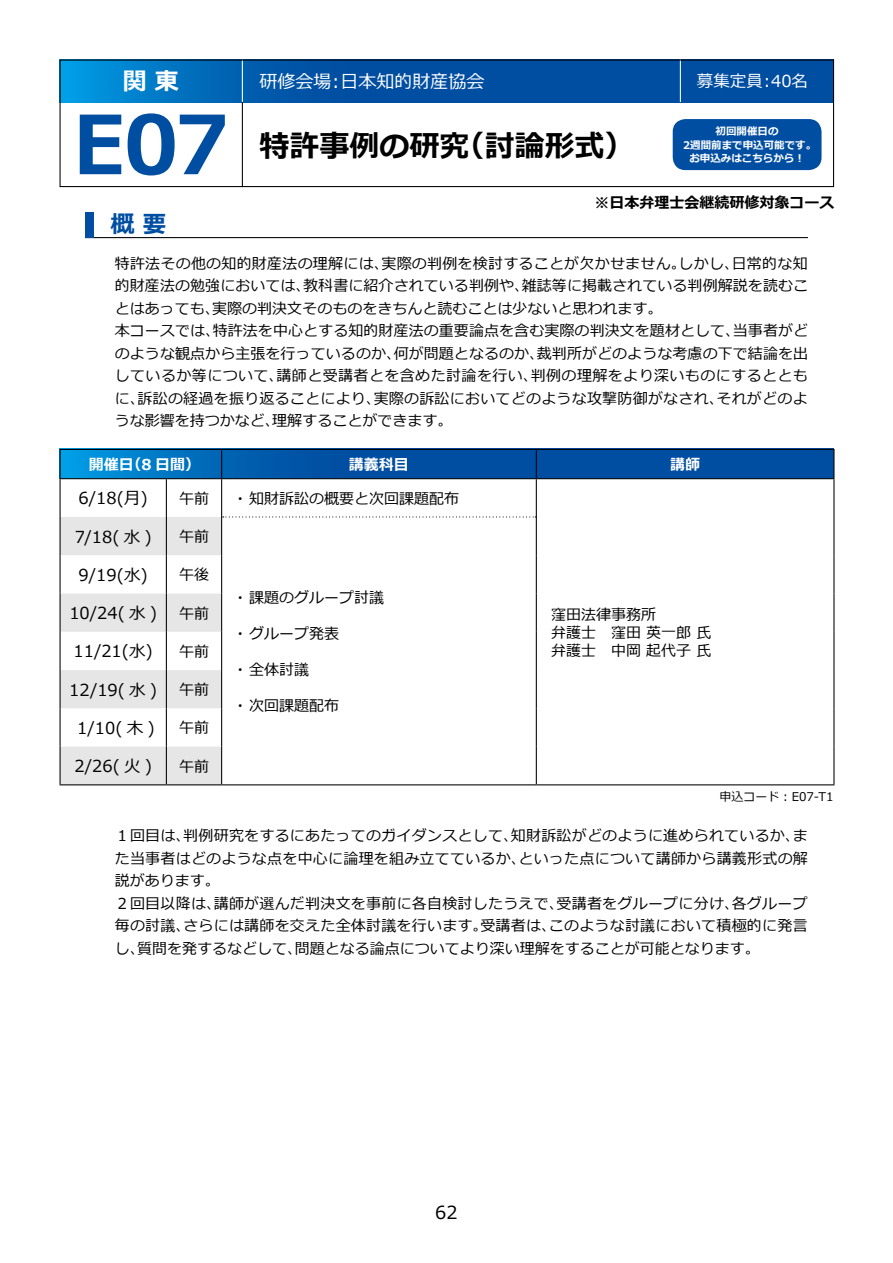
<style>
.page{position:relative;width:893px;height:1263px;background:#fff}
.page>*{position:absolute;margin:0;border:0;box-sizing:border-box;transform-origin:0 0}
.t1{font:700 81px "Meiryo";color:#004ea2}
.t2{font:700 30px "Meiryo";color:#000}
.t3{font:700 24px "Meiryo";color:#fff}
.t4{font:700 24px "Meiryo";color:#004ea2}
.t5{font:18px "Meiryo";color:#fff}
.t6{font:18px "Meiryo";color:#000}
.t7{font:16.5px "Meiryo";color:#000}
.t8{font:16.5px "Meiryo";color:#fff}
.t9{font:15px/22.5px "Meiryo";letter-spacing:.015em;color:#000}
.t10{font:700 15px "Meiryo";color:#000}
.t11{font:700 15px "Meiryo";color:#fff}
.t12{font:12px "Meiryo";color:#000}
.t13{font:700 10.5px/13.5px "Meiryo";color:#fff;text-align:center}
</style>
<div class="page">
<svg style="left:62px;top:62px;width:770px;height:40px;background:#005aab"></svg>
<hr style="left:242px;top:60px;width:1px;height:42px;background:#fff">
<hr style="left:242px;top:102px;width:1px;height:85px;background:#000">
<hr style="left:680px;top:60px;width:1px;height:42px;background:#fff">
<div style="left:60px;top:60px;width:774px;height:127px;border:1px solid #000"></div>
<hr style="left:85px;top:237px;width:723px;height:1px;background:#000">
<div style="left:85px;top:213px;width:9px;height:25px;background:#004ea2"></div>
<svg style="left:61px;top:450px;width:772px;height:28px;background:#005aab"></svg>
<svg style="left:221px;top:450px;width:1px;height:28px"></svg>
<svg style="left:536px;top:450px;width:1px;height:28px"></svg>
<hr style="left:166px;top:479px;width:1px;height:38px;background:#000">
<hr style="left:221px;top:479px;width:1px;height:38px;background:#000">
<hr style="left:536px;top:479px;width:1px;height:38px;background:#000">
<hr style="left:536px;top:517px;width:1px;height:38px;background:#000">
<hr style="left:536px;top:555px;width:1px;height:38px;background:#000">
<hr style="left:536px;top:593px;width:1px;height:39px;background:#000">
<hr style="left:536px;top:632px;width:1px;height:38px;background:#000">
<hr style="left:536px;top:670px;width:1px;height:38px;background:#000">
<hr style="left:536px;top:708px;width:1px;height:39px;background:#000">
<hr style="left:536px;top:747px;width:1px;height:37px;background:#000">
<hr style="left:536px;top:784px;width:298px;height:1px;background:#000">
<svg style="left:61px;top:516px;width:475px;height:269px"></svg>
<hr style="left:60px;top:449px;width:106px;height:1px;background:#000">
<svg style="left:60px;top:450px;width:1px;height:28px"></svg>
<hr style="left:166px;top:449px;width:56px;height:1px;background:#000">
<hr style="left:222px;top:449px;width:314px;height:1px;background:#000">
<hr style="left:536px;top:449px;width:298px;height:1px;background:#000">
<svg style="left:833px;top:450px;width:1px;height:28px"></svg>
<hr style="left:60px;top:479px;width:1px;height:38px;background:#000">
<hr style="left:60px;top:517px;width:1px;height:38px;background:#000">
<hr style="left:833px;top:479px;width:1px;height:38px;background:#000">
<hr style="left:833px;top:517px;width:1px;height:38px;background:#000">
<hr style="left:833px;top:555px;width:1px;height:38px;background:#000">
<hr style="left:833px;top:593px;width:1px;height:39px;background:#000">
<hr style="left:833px;top:632px;width:1px;height:38px;background:#000">
<hr style="left:833px;top:670px;width:1px;height:38px;background:#000">
<hr style="left:833px;top:708px;width:1px;height:39px;background:#000">
<hr style="left:833px;top:747px;width:1px;height:37px;background:#000">
<hr style="left:60px;top:593px;width:1px;height:39px;background:#000">
<hr style="left:60px;top:632px;width:1px;height:38px;background:#000">
<hr style="left:60px;top:670px;width:1px;height:38px;background:#000">
<hr style="left:60px;top:708px;width:1px;height:39px;background:#000">
<hr style="left:60px;top:747px;width:1px;height:37px;background:#000">
<hr style="left:60px;top:784px;width:106px;height:1px;background:#000">
<hr style="left:166px;top:784px;width:56px;height:1px;background:#000">
<hr style="left:60px;top:555px;width:1px;height:38px;background:#000">
<hr style="left:60px;top:478px;width:106px;height:1px;background:#000">
<hr style="left:166px;top:478px;width:56px;height:1px;background:#000">
<hr style="left:222px;top:478px;width:314px;height:1px;background:#000">
<hr style="left:536px;top:478px;width:298px;height:1px;background:#000">
<div style="left:673px;top:119px;width:148px;height:51px;background:#004ea2;border-radius:13px"></div>
<h3 class="t3" style="left:123px;top:68px;width:57px">関 東</h3>
<h1 class="t1" style="left:73px;top:99px;width:158px">E07</h1>
<h3 class="t4" style="left:111px;top:210px;width:57px">概 要</h3>
<p class="t5" style="left:259px;top:71px;width:226px">研修会場：日本知的財産協会</p>
<p class="t8" style="left:697px;top:72px;width:113px">募集定員：40名</p>
<h2 class="t2" style="left:259px;top:129px;width:376px">特許事例の研究（討論形式）</h2>
<p class="t13" style="left:683px;top:125px;width:135px">初回開催日の<br>2週間前まで申込可能です。お申込みはこちらから！</p>
<p class="t10" style="left:594px;top:194px;width:241px">※日本弁理士会継続研修対象コース</p>
<p class="t9" style="left:115px;top:252px;width:695px">特許法その他の知的財産法の理解には、実際の判例を検討することが欠かせません。しかし、日常的な知的財産法の勉強においては、教科書に紹介されている判例や、雑誌等に掲載されている判例解説を読むことはあっても、実際の判決文そのものをきちんと読むことは少ないと思われます。<br>本コースでは、特許法を中心とする知的財産法の重要論点を含む実際の判決文を題材として、当事者がどのような観点から主張を行っているのか、何が問題となるのか、裁判所がどのような考慮の下で結論を出しているか等について、講師と受講者とを含めた討論を行い、判例の理解をより深いものにするとともに、訴訟の経過を振り返ることにより、実際の訴訟においてどのような攻撃防御がなされ、それがどのような影響を持つかなど、理解することができます。</p>
<p class="t11" style="left:89px;top:456px;width:113px">開催日（8 日間）</p>
<p class="t11" style="left:349px;top:456px;width:61px">講義科目</p>
<p class="t11" style="left:670px;top:456px;width:31px">講師</p>
<p class="t7" style="left:79px;top:489px;width:71px">6/18(月)</p>
<p class="t9" style="left:179px;top:487px;width:31px">午前</p>
<p class="t9" style="left:233px;top:487px;width:228px">・ 知財訴訟の概要と次回課題配布</p>
<p class="t7" style="left:75px;top:527px;width:78px">7/18( 水 )</p>
<p class="t9" style="left:179px;top:525px;width:31px">午前</p>
<p class="t7" style="left:79px;top:565px;width:71px">9/19(水)</p>
<p class="t9" style="left:179px;top:564px;width:31px">午後</p>
<p class="t7" style="left:69px;top:604px;width:89px">10/24( 水 )</p>
<p class="t9" style="left:179px;top:602px;width:31px">午前</p>
<p class="t7" style="left:74px;top:642px;width:81px">11/21(水)</p>
<p class="t9" style="left:179px;top:640px;width:31px">午前</p>
<p class="t7" style="left:69px;top:680px;width:89px">12/19( 水 )</p>
<p class="t9" style="left:179px;top:679px;width:31px">午前</p>
<p class="t7" style="left:77px;top:719px;width:79px">1/10( 木 )</p>
<p class="t9" style="left:179px;top:717px;width:31px">午前</p>
<p class="t7" style="left:74px;top:757px;width:79px">2/26( 火 )</p>
<p class="t9" style="left:179px;top:755px;width:31px">午前</p>
<p class="t9" style="left:233px;top:586px;width:153px">・ 課題のグループ討議</p>
<p class="t9" style="left:233px;top:622px;width:108px">・ グループ発表</p>
<p class="t9" style="left:233px;top:658px;width:78px">・ 全体討議</p>
<p class="t9" style="left:233px;top:694px;width:108px">・ 次回課題配布</p>
<p class="t9" style="left:551px;top:605px;width:162px;line-height:18px">窪田法律事務所　<br>弁護士　窪田 英一郎 氏弁護士　中岡 起代子 氏</p>
<p class="t12" style="left:720px;top:790px;width:115px">申込コード：E07-T1</p>
<p class="t9" style="left:115px;top:825px;width:695px">１回目は、判例研究をするにあたってのガイダンスとして、知財訴訟がどのように進められているか、また当事者はどのような点を中心に論理を組み立てているか、といった点について講師から講義形式の解説があります。<br>２回目以降は、講師が選んだ判決文を事前に各自検討したうえで、受講者をグループに分け、各グループ毎の討議、さらには講師を交えた全体討議を行います。受講者は、このような討議において積極的に発言し、質問を発するなどして、問題となる論点についてより深い理解をすることが可能となります。</p>
<p class="t6" style="left:435px;top:1202px;width:24px">62</p>
</div>
